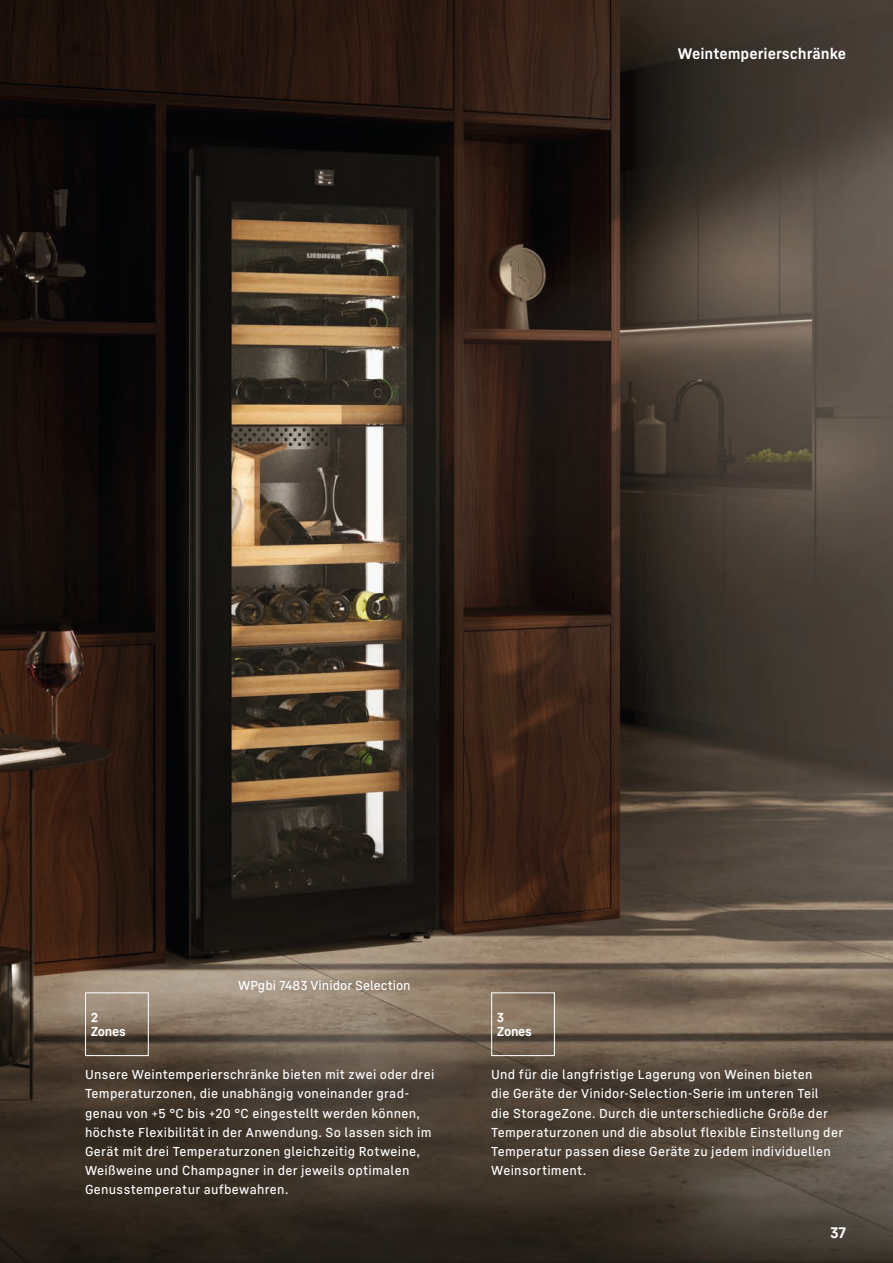
<style>
.page{position:relative;width:893px;height:1263px;background:#fff}
.page>*{position:absolute;margin:0;border:0;box-sizing:border-box;transform-origin:0 0}
.t1{font:700 15px "Liebherr Text";color:#fff}
.t2{font:500 12.75px/19.2px "Liebherr Text";letter-spacing:.02em;color:#fff}
.t3{font:500 12.75px "Liebherr Text";color:#fff}
.t4{font:700 12.75px/14.5px "Liebherr Text";letter-spacing:-.02em;color:#fff}
</style>
<div class="page">
<img style="left:0;top:0;width:893px;height:1263px">
<div style="left:491px;top:992px;width:64px;height:64px;border:1px solid #fff"></div>
<div style="left:85px;top:992px;width:64px;height:64px;border:1px solid #fff"></div>
<p class="t1" style="left:678px;top:44px;width:170px">Weintemperierschränke</p>
<p class="t4" style="left:91px;top:1009px;width:37px">2<br>Zones</p>
<p class="t3" style="left:238px;top:977px;width:174px">WPgbi 7483 Vinidor Selection</p>
<p class="t4" style="left:497px;top:1009px;width:37px">3<br>Zones</p>
<p class="t2" style="left:85px;top:1064px;width:351px">Unsere Weintemperierschränke bieten mit zwei oder drei Temperaturzonen, die unabhängig voneinander grad&shy;genau von +5 °C bis +20 °C eingestellt werden können, höchste Flexibilität in der Anwendung. So lassen sich im Gerät mit drei Temperaturzonen gleichzeitig Rotweine, Weißweine und Champagner in der jeweils optimalen Genusstemperatur aufbewahren.</p>
<p class="t2" style="left:491px;top:1064px;width:354px">Und für die langfristige Lagerung von Weinen bieten<br>die Geräte der Vinidor-Selection-Serie im unteren Teil<br>die StorageZone. Durch die unterschiedliche Größe der Temperaturzonen und die absolut flexible Einstellung der Temperatur passen diese Geräte zu jedem individuellen Weinsortiment.</p>
<p class="t1" style="left:830px;top:1223px;width:18px">37</p>
</div>
